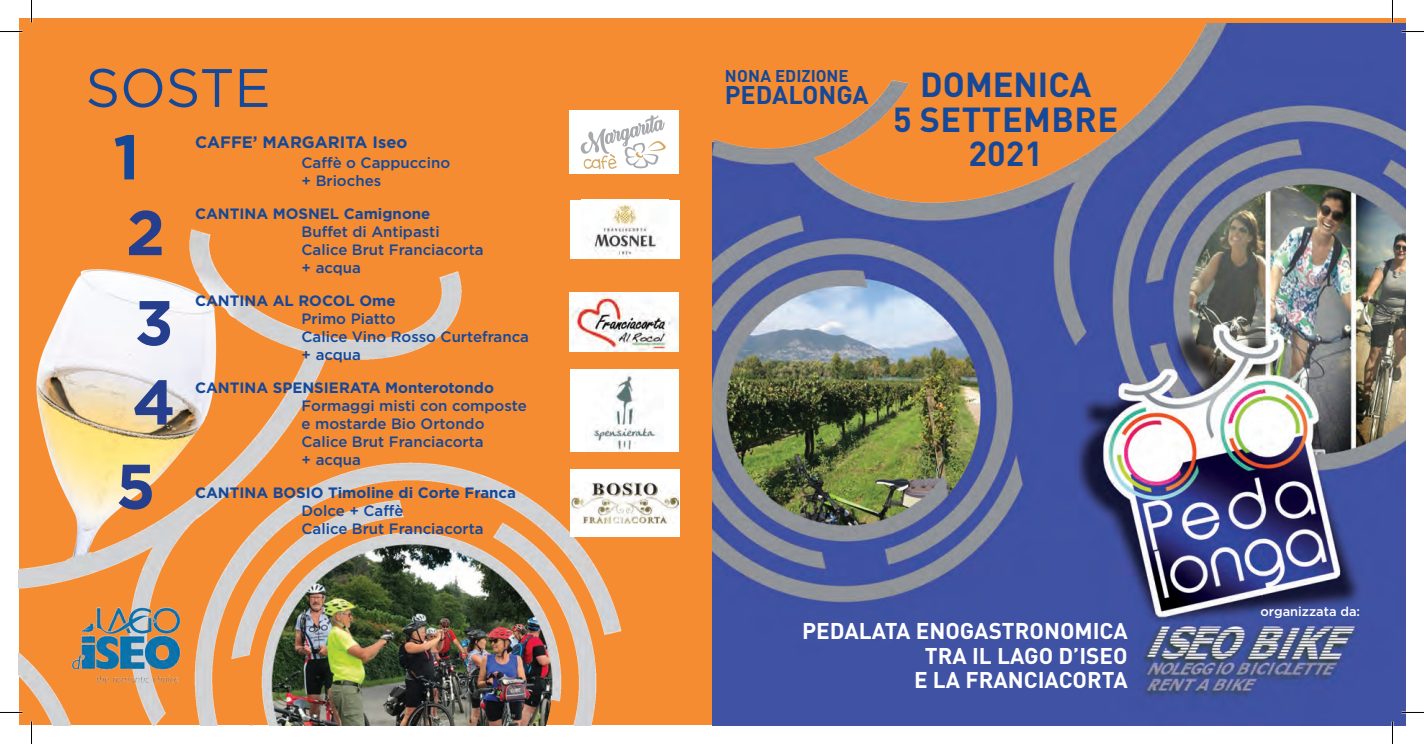
<style>
.page{position:relative;width:1424px;height:744px;background:#fff}
.page>*{position:absolute;margin:0;border:0;box-sizing:border-box;transform-origin:0 0}
.t1{font:700 63px "Gotham";color:#253f8e}
.t2{font:700 63px "Gotham";color:#154898}
.t3{font:54px "Gotham";color:#154898}
.t4{font:700 34.35px "DIN";color:#154898}
.t5{font:700 25.2px "DIN";color:#154898}
.t6{font:700 22.5px "DIN";color:#fff}
.t7{font:700 16.8px "DIN";color:#154898}
.t8{font:700 16.5px "Gotham";color:#154898}
.t9{font:500 15px "Gotham";color:#154898}
.t10{font:700 15px "Gotham";color:#154898}
.t11{font:500 12.9px "Gotham";color:#fff}
</style>
<div class="page">
<img style="left:19px;top:19px;width:777px;height:706px">
<img style="left:712px;top:24px;width:693px;height:701px">
<div style="left:569px;top:110px;width:110px;height:64px;background:#fff"></div>
<svg style="left:581px;top:115px;width:85px;height:54px"></svg>
<img style="left:569px;top:292px;width:110px;height:59px">
<div style="left:570px;top:469px;width:110px;height:67px;background:#fff"></div>
<img style="left:571px;top:482px;width:107px;height:41px">
<div style="left:570px;top:200px;width:110px;height:58px;background:#fff"></div>
<img style="left:593px;top:204px;width:67px;height:53px">
<img style="left:69px;top:606px;width:118px;height:77px">
<div style="left:570px;top:369px;width:109px;height:82px;background:#fff"></div>
<img style="left:591px;top:373px;width:68px;height:78px">
<hr style="left:0;top:711px;width:22px;height:2px;background:#fff">
<hr style="left:1401px;top:711px;width:23px;height:2px;background:#fff">
<hr style="left:1391px;top:721px;width:2px;height:22px;background:#fff">
<svg style="left:0;top:31px;width:22px;height:1px"></svg>
<svg style="left:1401px;top:31px;width:23px;height:1px"></svg>
<svg style="left:0;top:712px;width:22px;height:1px"></svg>
<svg style="left:1401px;top:712px;width:23px;height:1px"></svg>
<svg style="left:31px;top:0;width:1px;height:22px"></svg>
<svg style="left:31px;top:721px;width:1px;height:22px"></svg>
<svg style="left:1392px;top:0;width:1px;height:22px"></svg>
<svg style="left:1392px;top:721px;width:1px;height:22px"></svg>
<p class="t3" style="left:86px;top:58px;width:187px">SOSTE</p>
<p class="t2" style="left:113px;top:121px;width:28px">1</p>
<p class="t1" style="left:126px;top:196px;width:41px">2</p>
<p class="t1" style="left:135px;top:286px;width:41px">3</p>
<p class="t1" style="left:132px;top:365px;width:45px">4</p>
<p class="t1" style="left:116px;top:450px;width:41px">5</p>
<p class="t8" style="left:195px;top:133px;width:214px">CAFFE’ MARGARITA Iseo</p>
<p class="t9" style="left:301px;top:154px;width:150px">Caffè o Cappuccino</p>
<p class="t9" style="left:301px;top:172px;width:81px">+ Brioches</p>
<p class="t10" style="left:195px;top:205px;width:237px">CANTINA MOSNEL Camignone</p>
<p class="t9" style="left:301px;top:223px;width:140px">Buffet di Antipasti</p>
<p class="t9" style="left:301px;top:241px;width:184px">Calice Brut Franciacorta</p>
<p class="t9" style="left:301px;top:259px;width:61px">+ acqua</p>
<p class="t10" style="left:195px;top:292px;width:202px">CANTINA AL ROCOL Ome</p>
<p class="t9" style="left:301px;top:310px;width:96px">Primo Piatto</p>
<p class="t9" style="left:301px;top:328px;width:229px">Calice Vino Rosso Curtefranca</p>
<p class="t9" style="left:301px;top:346px;width:61px">+ acqua</p>
<p class="t10" style="left:195px;top:379px;width:300px">CANTINA SPENSIERATA Monterotondo</p>
<p class="t9" style="left:301px;top:397px;width:227px">Formaggi misti con composte</p>
<p class="t9" style="left:301px;top:415px;width:184px">e mostarde Bio Ortondo</p>
<p class="t9" style="left:301px;top:433px;width:184px">Calice Brut Franciacorta</p>
<p class="t9" style="left:301px;top:451px;width:61px">+ acqua</p>
<p class="t10" style="left:195px;top:484px;width:322px">CANTINA BOSIO Timoline di Corte Franca</p>
<p class="t9" style="left:301px;top:502px;width:104px">Dolce + Caffè</p>
<p class="t9" style="left:301px;top:520px;width:184px">Calice Brut Franciacorta</p>
<p class="t7" style="left:725px;top:65px;width:125px">NONA EDIZIONE</p>
<p class="t5" style="left:725px;top:79px;width:145px">PEDALONGA</p>
<p class="t4" style="left:920px;top:62px;width:172px">DOMENICA</p>
<p class="t4" style="left:893px;top:97px;width:227px">5 SETTEMBRE</p>
<p class="t4" style="left:968px;top:131px;width:76px">2021</p>
<p class="t6" style="left:802px;top:616px;width:327px">PEDALATA ENOGASTRONOMICA</p>
<p class="t6" style="left:925px;top:640px;width:204px">TRA IL LAGO D’ISEO</p>
<p class="t6" style="left:914px;top:665px;width:215px">E LA FRANCIACORTA</p>
<p class="t11" style="left:1260px;top:603px;width:101px">organizzata da:</p>
</div>
